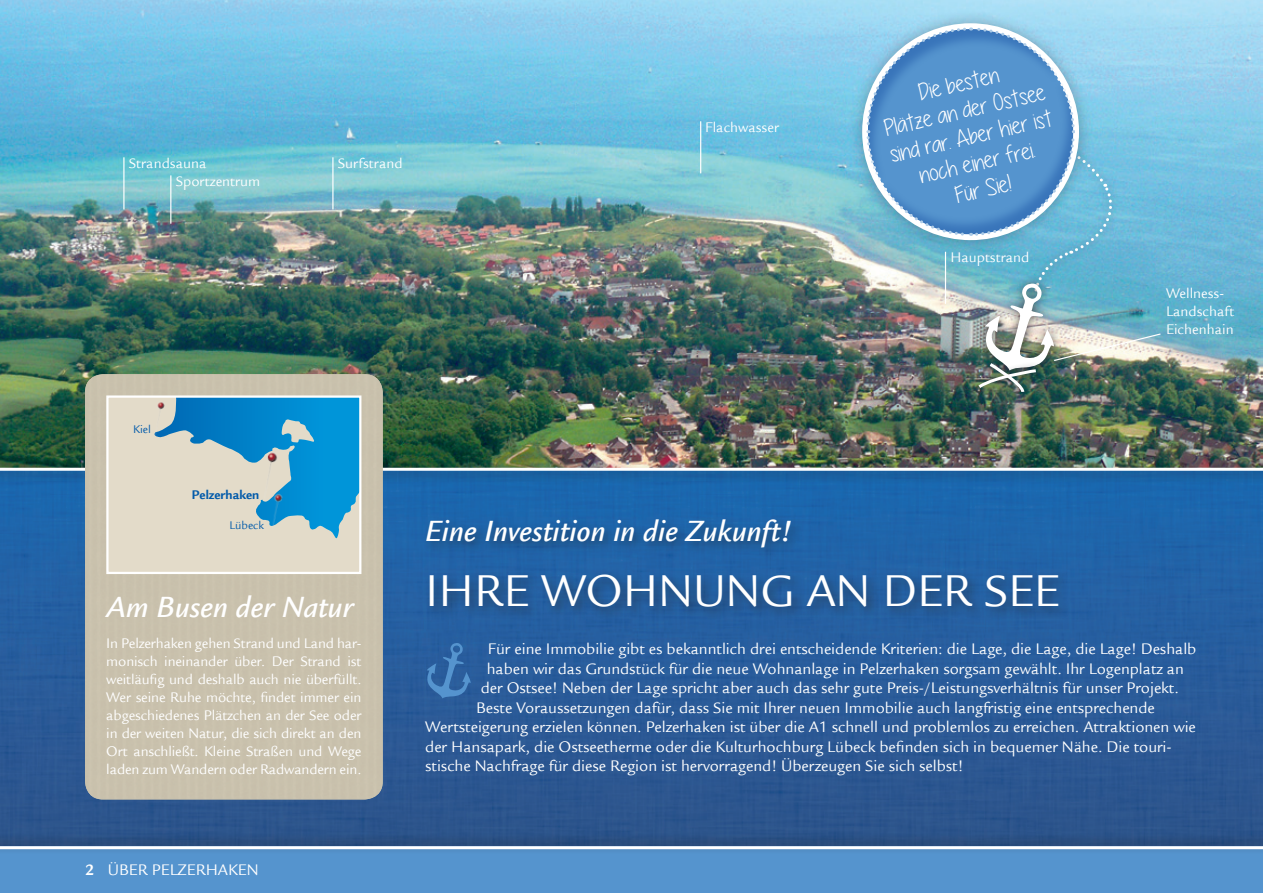
<style>
.page{position:relative;width:1263px;height:893px;background:#fff}
.page>*{position:absolute;margin:0;border:0;box-sizing:border-box;transform-origin:0 0}
.t1{font:48px "Legacy Sans LT";color:#fff}
.t2{font:italic 500 31.5px "Legacy Sans LT";color:#fff}
.t3{font:24px/27px "Running for a cause";color:#fff;text-align:center}
.t4{font:16.5px "Legacy Sans LT";letter-spacing:-.005em;color:#fff}
.t5{font:15px/18px "Legacy Sans LT";color:#fff}
.t6{font:700 13.5px "Legacy Sans LT";color:#015aaa}
.t7{font:12px "Legacy Sans LT";color:#015aaa}
.s1{font-weight:700}
</style>
<div class="page">
<img style="left:0;top:484px;width:1263px;height:349px">
<img style="left:0;top:0;width:1263px;height:463px">
<div style="left:422px;top:514px;width:649px;height:106px;background:#231f20;opacity:.5"></div>
<svg style="left:426px;top:643px;width:45px;height:55px;background:#356caa"></svg>
<div style="left:848px;top:9px;width:245px;height:245px;background:#231f20;opacity:.3"></div>
<div style="left:970px;top:360px;width:75px;height:36px;background:#231f20;opacity:.7"></div>
<img style="left:866px;top:26px;width:296px;height:369px">
<hr style="left:945px;top:252px;width:1px;height:52px;background:#fff">
<hr style="left:700px;top:121px;width:1px;height:52px;background:#fff">
<hr style="left:332px;top:157px;width:1px;height:52px;background:#fff">
<hr style="left:123px;top:157px;width:2px;height:52px;background:#fff">
<hr style="left:170px;top:175px;width:1px;height:49px;background:#fff">
<div style="left:0;top:846px;width:1263px;height:47px;background:#5594ce"></div>
<div style="left:0;top:833px;width:1263px;height:21px;background:#231f20;opacity:.5"></div>
<hr style="left:0;top:846px;width:1263px;height:3px;background:#fff">
<div style="left:0;top:463px;width:1263px;height:21px;background:#231f20;opacity:.5"></div>
<hr style="left:0;top:468px;width:1263px;height:3px;background:#fff">
<div style="left:85px;top:374px;width:298px;height:425px;background:#c9c1ac"></div>
<div style="left:107px;top:396px;width:253px;height:177px;background:#e3dbc9"></div>
<svg style="left:172px;top:398px;width:186px;height:141px"></svg>
<img style="left:243px;top:444px;width:39px;height:64px">
<img style="left:257px;top:488px;width:32px;height:47px">
<img style="left:154px;top:402px;width:18px;height:36px">
<div style="left:106px;top:395px;width:255px;height:179px;border:2px solid #fff"></div>
<p class="t5" style="left:129px;top:154px;width:79px">Strandsauna</p>
<p class="t5" style="left:338px;top:154px;width:66px">Surfstrand</p>
<p class="t5" style="left:176px;top:172px;width:86px">Sportzentrum</p>
<p class="t5" style="left:705px;top:118px;width:75px">Flachwasser</p>
<h3 class="t3" style="left:875px;top:89px;width:168px;rotate:-13deg">Die besten<br>Plätze an der Ostsee sind rar. Aber hier ist noch einer frei.<br>Für Sie!</h3>
<p class="t5" style="left:950px;top:249px;width:81px">Hauptstrand</p>
<p class="t5" style="left:1166px;top:285px;width:70px">Wellness-<br>Landschaft<br>Eichenhain</p>
<p class="t7" style="left:133px;top:422px;width:19px">Kiel</p>
<p class="t6" style="left:192px;top:487px;width:69px">Pelzerhaken</p>
<p class="t7" style="left:229px;top:519px;width:36px">Lübeck</p>
<h2 class="t2" style="left:106px;top:590px;width:249px">Am Busen der Natur</h2>
<p class="t5" style="left:106px;top:634px;width:257px;text-align:justify">In Pelzerhaken gehen Strand und Land har&shy;monisch ineinander über. Der Strand ist weitläufig und deshalb auch nie überfüllt.<br>Wer seine Ruhe möchte, findet immer ein abgeschiedenes Plätzchen an der See oder in der weiten Natur, die sich direkt an den Ort anschließt. Kleine Straßen und Wege laden zum Wandern oder Radwandern ein.</p>
<p class="t4" style="left:85px;top:860px;width:45px"><span class="s1">2</span> Über</p>
<p class="t4" style="left:152px;top:860px;width:46px">Pelzerhaken</p>
<h2 class="t2" style="left:425px;top:513px;width:368px">Eine Investition in die Zukunft!</h2>
<h1 class="t1" style="left:425px;top:564px;width:43px">Ihre</h1>
<h1 class="t1" style="left:541px;top:564px;width:371px">WOHNung an der</h1>
<h1 class="t1" style="left:984px;top:564px;width:48px">See</h1>
<p class="t4" style="left:488px;top:640px;width:710px">Für eine Immobilie gibt es bekanntlich drei entscheidende Kriterien: die Lage, die Lage, die Lage! Deshalb</p>
<p class="t4" style="left:487px;top:659px;width:699px">haben wir das Grundstück für die neue Wohnanlage in Pelzerhaken sorgsam gewählt. Ihr Logenplatz an</p>
<p class="t4" style="left:481px;top:679px;width:700px">der Ostsee! Neben der Lage spricht aber auch das sehr gute Preis-/Leistungsverhältnis für unser Projekt.</p>
<p class="t4" style="left:476px;top:698px;width:680px">Beste Voraussetzungen dafür, dass Sie mit Ihrer neuen Immobilie auch langfristig eine entsprechende</p>
<p class="t4" style="left:425px;top:718px;width:772px">Wertsteigerung erzielen können. Pelzerhaken ist über die A1 schnell und problemlos zu erreichen. Attraktionen wie</p>
<p class="t4" style="left:425px;top:737px;width:748px">der Hansapark, die Ostseetherme oder die Kulturhochburg Lübeck befinden sich in bequemer Nähe. Die touri-</p>
<p class="t4" style="left:425px;top:757px;width:540px">stische Nachfrage für diese Region ist hervorragend! Überzeugen Sie sich selbst!</p>
</div>
